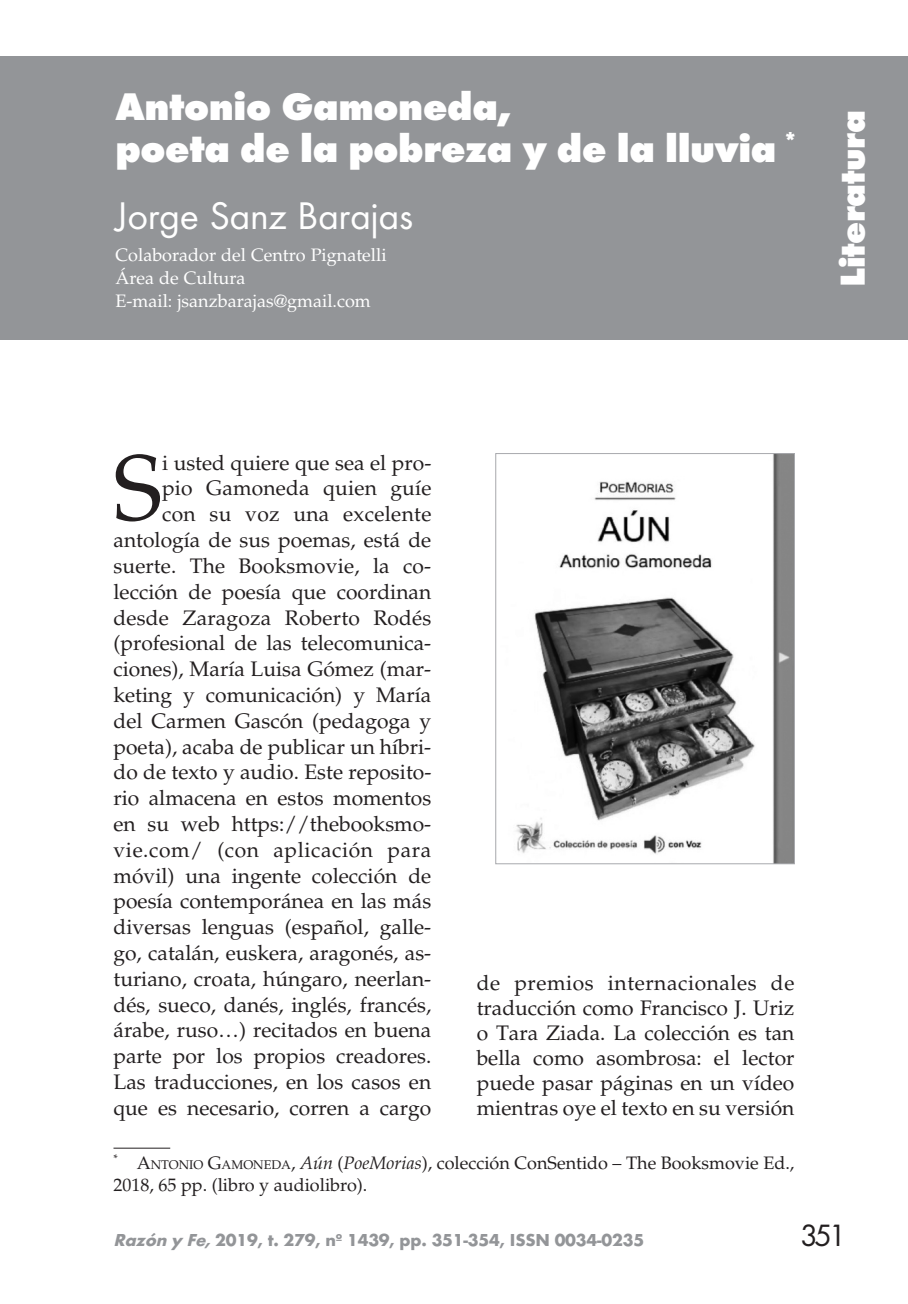
<style>
.page{position:relative;width:908px;height:1304px;background:#fff}
.page>*{position:absolute;margin:0;border:0;box-sizing:border-box;transform-origin:0 0}
.t1{font:92.4px "Palatino";color:#231f20}
.t2{font:800 40px/42px "Futura T";letter-spacing:-.01em;color:#fff}
.t3{font:40px "Futura T";letter-spacing:-.01em;color:#fff}
.t4{font:800 36px "Futura T";letter-spacing:-.01em;color:#fff}
.t5{font:32px "Futura T";color:#231f20}
.t6{font:21px/25.8px "Palatino";color:#231f20;text-align:right}
.t7{font:18px/22px "Palatino";color:#231f20}
.t8{font:18px/23px "Palatino";color:#fff}
.t9{font:700 18px "Futura T";letter-spacing:-.01em;color:#939598}
.s1{font-style:inherit}
.s2{font-size:12.6px}
.s3{font-style:italic}
</style>
<div class="page">
<div style="left:0;top:57px;width:907px;height:283px;background:#939598"></div>
<hr style="left:113px;top:1148px;width:57px;height:1px;background:#231f20">
<img style="left:516px;top:455px;width:276px;height:407px">
<div style="left:495px;top:453px;width:299px;height:411px;border:1px solid #a8a9ad"></div>
<p class="t2" style="left:115px;top:86px;width:684px">Antonio Gamoneda,<br>poeta de la pobreza y de la lluvia <sup>*</sup></p>
<p class="t3" style="left:115px;top:192px;width:299px">Jorge Sanz Barajas</p>
<p class="t8" style="left:115px;top:243px;width:272px">Colaborador del Centro Pignatelli<br>Área de Cultura<br>E-mail: jsanzbarajas@gmail.com</p>
<p class="t4" style="left:830px;top:287px;width:178px;rotate:-90deg">Literatura</p>
<p class="t1" style="left:113px;top:434px;width:50px">S</p>
<p class="t6" style="left:113px;top:450px;width:319px">i usted quiere que sea el pro-<br>pio Gamoneda quien guíe<br>con su voz una excelente antología de sus poemas, está de suerte. The Booksmovie, la co&shy;lección de poesía que coordinan desde Zaragoza Roberto Rodés (profesional de las telecomunica&shy;ciones), María Luisa Gómez (mar&shy;keting y comunicación) y María del Carmen Gascón (pedagoga y poeta), acaba de publicar un híbri&shy;do de texto y audio. Este reposito&shy;rio almacena en estos momentos en su web https://thebooksmo&shy;vie.com/ (con aplicación para móvil) una ingente colección de poesía contemporánea en las más diversas lenguas (español, galle&shy;go, catalán, euskera, aragonés, as&shy;turiano, croata, húngaro, neerlan&shy;dés, sueco, danés, inglés, francés, árabe, ruso…) recitados en buena parte por los propios creadores.<br>Las traducciones, en los casos en que es necesario, corren a cargo</p>
<p class="t6" style="left:476px;top:970px;width:319px;line-height:25px;text-align:justify">de premios internacionales de traducción como Francisco J. Uriz o Tara Ziada. La colección es tan bella como asombrosa: el lector puede pasar páginas en un vídeo mientras oye el texto en su versión</p>
<p class="t7" style="left:113px;top:1152px;width:682px"><sup>*</sup> <span class="s1">A</span><span class="s2">NTONIO</span> <span class="s1">G</span><span class="s2">AMONEDA</span>, <span class="s3">Aún</span> (<span class="s3">PoeMorias</span>), colección ConSentido – The Booksmovie Ed.,<br>2018, 65 pp. (libro y audiolibro).</p>
<p class="t9" style="left:113px;top:1230px;width:532px"><span class="s3">Razón y Fe,</span>2019, t. 279, nº 1439, pp. 351-354, ISSN 0034-0235</p>
<p class="t5" style="left:799px;top:1217px;width:48px">351</p>
</div>
